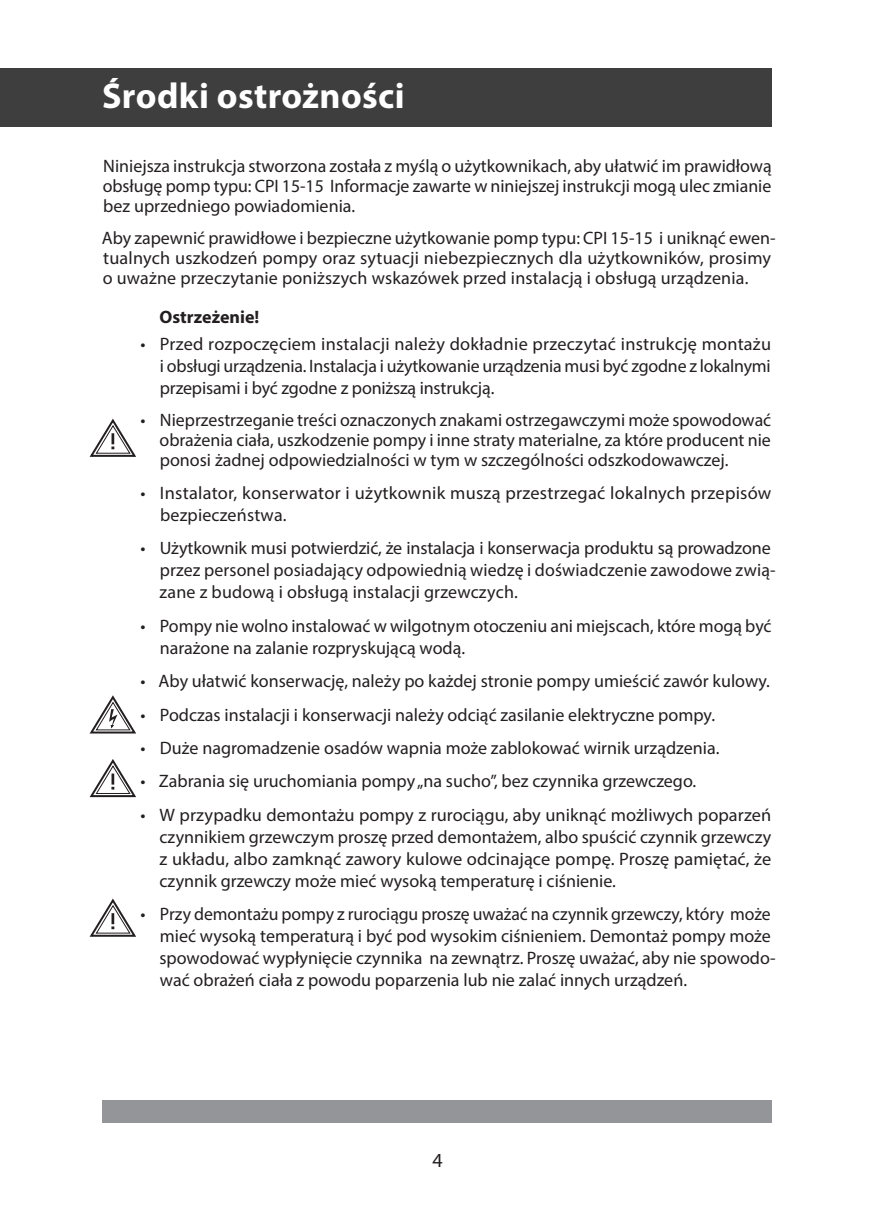
<style>
.page{position:relative;width:874px;height:1225px;background:#fff}
.page>*{position:absolute;margin:0;border:0;box-sizing:border-box;transform-origin:0 0}
.Srodtyt_2_Lewy{font:700 36px "Myriad Pro";letter-spacing:.01em;color:#fff}
.t1{font:20px "Myriad Pro";color:#231f20}
.Tekst{font:18px/22px "Myriad Pro";color:#231f20}
.Tekst_wciecie{font:700 18px "Myriad Pro";color:#231f20}
</style>
<div class="page">
<div style="left:102px;top:1100px;width:669px;height:23px;background:#939598"></div>
<div style="left:0;top:68px;width:771px;height:59px;background:#3e3e3f"></div>
<svg style="left:89px;top:418px;width:47px;height:39px"></svg>
<svg style="left:89px;top:898px;width:47px;height:39px"></svg>
<svg style="left:89px;top:695px;width:47px;height:39px"></svg>
<svg style="left:89px;top:759px;width:47px;height:39px"></svg>
<p class="Srodtyt_2_Lewy" style="left:102px;top:73px;width:304px">Środki ostrożności</p>
<p class="Tekst" style="left:103px;top:156px;width:670px;line-height:20px;text-align:justify">Niniejsza instrukcja stworzona została z myślą o użytkownikach, aby ułatwić im prawidłową obsługę pomp typu: CPI 15-15 Informacje zawarte w niniejszej instrukcji mogą ulec zmianie bez uprzedniego powiadomienia.</p>
<p class="Tekst" style="left:102px;top:227px;width:675px;line-height:20px">Aby zapewnić prawidłowe i bezpieczne użytkowanie pomp typu: CPI 15-15 i uniknąć ewen&shy;tualnych uszkodzeń pompy oraz sytuacji niebezpiecznych dla użytkowników, prosimy o uważne przeczytanie poniższych wskazówek przed instalacją i obsługą urządzenia.</p>
<p class="Tekst_wciecie" style="left:159px;top:305px;width:101px">Ostrzeżenie!</p>
<p class="Tekst" style="left:160px;top:333px;width:612px;text-align:justify;text-indent:-19px">• Przed rozpoczęciem instalacji należy dokładnie przeczytać instrukcję montażu i obsługi urządzenia. Instalacja i użytkowanie urządzenia musi być zgodne z lokalnymi przepisami i być zgodne z poniższą instrukcją.</p>
<p class="Tekst" style="left:159px;top:409px;width:613px;line-height:20px;text-align:justify;text-indent:-19px">• Nieprzestrzeganie treści oznaczonych znakami ostrzegawczymi może spowodować obrażenia ciała, uszkodzenie pompy i inne straty materialne, za które producent nie ponosi żadnej odpowiedzialności w tym w szczególności odszkodowawczej.</p>
<p class="Tekst" style="left:160px;top:482px;width:612px;text-indent:-20px">• Instalator, konserwator i użytkownik muszą przestrzegać lokalnych przepisów bezpieczeństwa.</p>
<p class="Tekst" style="left:159px;top:537px;width:617px;text-indent:-19px">• Użytkownik musi potwierdzić, że instalacja i konserwacja produktu są prowadzone przez personel posiadający odpowiednią wiedzę i doświadczenie zawodowe zwią&shy;zane z budową i obsługą instalacji grzewczych.</p>
<p class="Tekst" style="left:160px;top:614px;width:613px;text-indent:-19px">• Pompy nie wolno instalować w wilgotnym otoczeniu ani miejscach, które mogą być narażone na zalanie rozpryskującą wodą.</p>
<p class="Tekst" style="left:140px;top:670px;width:630px">• Aby ułatwić konserwację, należy po każdej stronie pompy umieścić zawór kulowy.</p>
<p class="Tekst" style="left:140px;top:703px;width:576px">• Podczas instalacji i konserwacji należy odciąć zasilanie elektryczne pompy.</p>
<p class="Tekst" style="left:140px;top:736px;width:580px">• Duże nagromadzenie osadów wapnia może zablokować wirnik urządzenia.</p>
<p class="Tekst" style="left:140px;top:770px;width:557px">• Zabrania się uruchomiania pompy „na sucho”, bez czynnika grzewczego.</p>
<p class="Tekst" style="left:159px;top:803px;width:613px;text-align:justify;text-indent:-19px">• W przypadku demontażu pompy z rurociągu, aby uniknąć możliwych poparzeń czynnikiem grzewczym proszę przed demontażem, albo spuścić czynnik grzewczy z układu, albo zamknąć zawory kulowe odcinające pompę. Proszę pamiętać, że czynnik grzewczy może mieć wysoką temperaturę i ciśnienie.</p>
<p class="Tekst" style="left:159px;top:902px;width:617px;text-indent:-19px">• Przy demontażu pompy z rurociągu proszę uważać na czynnik grzewczy, który może mieć wysoką temperaturą i być pod wysokim ciśnieniem. Demontaż pompy może spowodować wypłynięcie czynnika na zewnątrz. Proszę uważać, aby nie spowodo&shy;wać obrażeń ciała z powodu poparzenia lub nie zalać innych urządzeń.</p>
<p class="t1" style="left:432px;top:1147px;width:12px">4</p>
</div>
